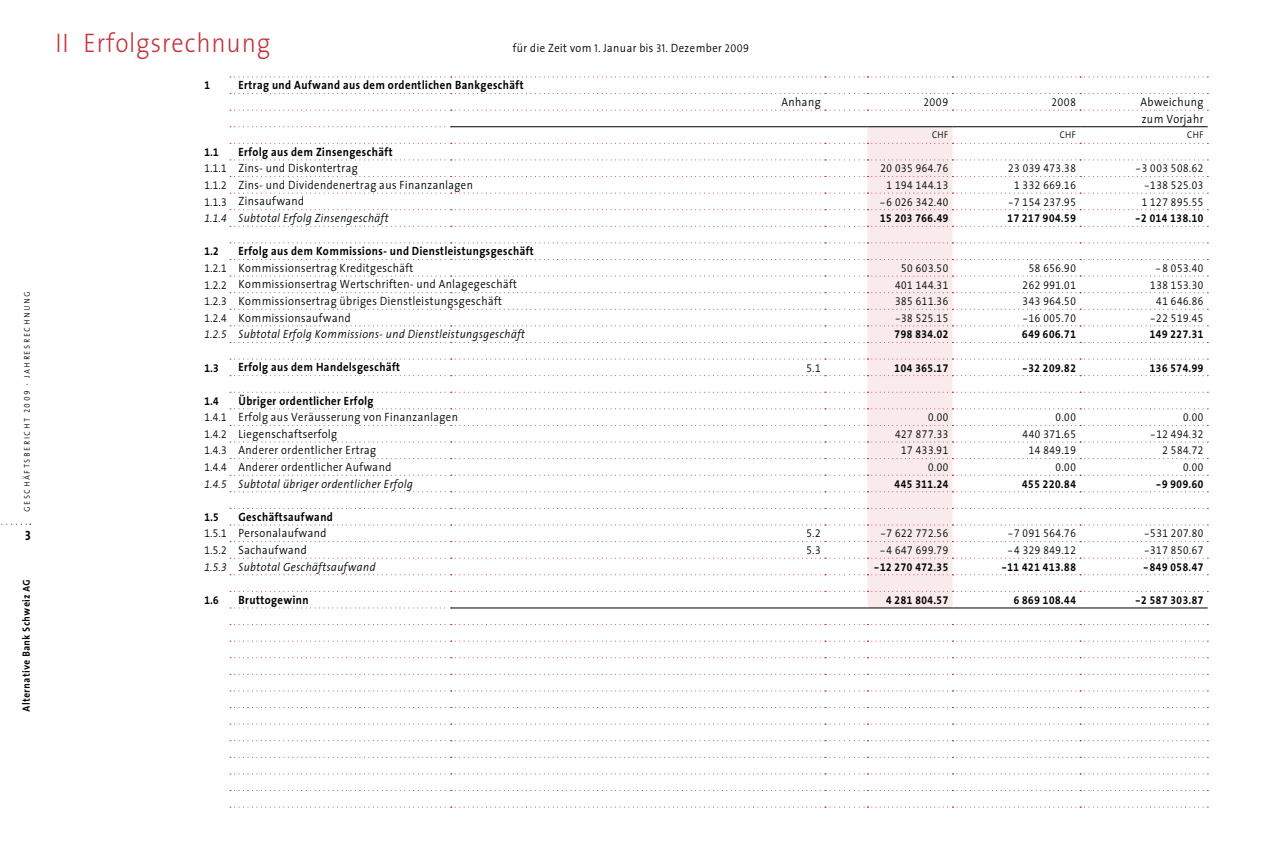
<style>
.page{position:relative;width:1263px;height:868px;background:#fff}
.page>*{position:absolute;margin:0;border:0;box-sizing:border-box;transform-origin:0 0}
.t1{font:27px "The Sans Light Cl";letter-spacing:.01em;color:#c3343f}
.t2{font:13.5px "The Sans Bold CL Caps";color:#000}
.t3{font:12px/16.6px "The Sans Semi Light CL";letter-spacing:.01em;color:#000}
.t4{font:12px "The Sans Bold CL";letter-spacing:.01em;color:#000}
.t5{font:italic 12px "The Sans Semi Light CL";letter-spacing:.01em;color:#000}
.t6{font:11.25px "The Sans Semi Light Cl Expert";letter-spacing:.02em;color:#000}
.t7{font:11.25px "The Sans Bold CL Expert";letter-spacing:.02em;color:#000}
.t8{font:11.25px "The Sans Semi Light CL Caps";letter-spacing:.02em;color:#000}
.t9{font:10.5px "The Sans Bold CL";letter-spacing:.03em;color:#000}
.t10{font:9.75px "The Sans Semi Light CL";letter-spacing:.01em;color:#000}
.t11{font:8.25px "The Sans Semi Light CL";color:#000}
.s1{font-family:"The Sans Semi Light CL Caps"}
.s2{font-size:10.05px}
.s3{font-family:"The Sans Semi Light CL Caps";font-size:11.25px}
.s4{font-family:"The Sans Semi Light Cl Expert";font-size:11.25px}
</style>
<div class="page">
<svg style="left:230px;top:624px;width:978px;height:1px"></svg>
<svg style="left:230px;top:640px;width:978px;height:1px"></svg>
<svg style="left:230px;top:657px;width:978px;height:1px"></svg>
<svg style="left:230px;top:674px;width:978px;height:1px"></svg>
<svg style="left:230px;top:690px;width:978px;height:1px"></svg>
<svg style="left:230px;top:707px;width:978px;height:1px"></svg>
<svg style="left:230px;top:723px;width:978px;height:1px"></svg>
<svg style="left:230px;top:740px;width:978px;height:1px"></svg>
<svg style="left:230px;top:756px;width:978px;height:1px"></svg>
<svg style="left:230px;top:773px;width:978px;height:1px"></svg>
<svg style="left:230px;top:790px;width:978px;height:1px"></svg>
<svg style="left:230px;top:806px;width:978px;height:1px"></svg>
<svg style="left:230px;top:110px;width:978px;height:1px"></svg>
<svg style="left:230px;top:77px;width:978px;height:1px"></svg>
<svg style="left:230px;top:93px;width:978px;height:1px"></svg>
<svg style="left:230px;top:126px;width:978px;height:482px"></svg>
<p class="t11" style="left:20px;top:378px;width:87px;rotate:-90deg">Jahresrechnung</p>
<p class="t11" style="left:20px;top:512px;width:123px;rotate:-90deg">Gesch äftsbericht <span class="s1">2009</span></p>
<p class="t2" style="left:25px;top:524px;width:8px">3</p>
<p class="t9" style="left:17px;top:711px;width:134px;rotate:-90deg">Alternative Bank Schweiz <span class="s2">AG</span></p>
<h1 class="t1" style="left:55px;top:21px;width:217px">II Erfolgsrechnung</h1>
<p class="t3" style="left:512px;top:39px;width:238px">für die Zeit vom <span class="s3">1</span>. Januar bis <span class="s3">31</span>. Dezember <span class="s3">2009</span></p>
<p class="t7" style="left:204px;top:76px;width:7px">1</p>
<p class="t4" style="left:238px;top:75px;width:287px">Ertrag und Aufwand aus dem ordentlichen Bankgeschäft</p>
<p class="t3" style="left:781px;top:93px;width:41px">Anhang</p>
<p class="t8" style="left:923px;top:93px;width:26px">2009</p>
<p class="t8" style="left:1051px;top:92px;width:26px">2008</p>
<p class="t3" style="left:1140px;top:93px;width:65px">Abweichung zum Vorjahr</p>
<p class="t10" style="left:932px;top:127px;width:18px">CHF</p>
<p class="t10" style="left:1059px;top:127px;width:18px">CHF</p>
<p class="t10" style="left:1187px;top:127px;width:18px">CHF</p>
<p class="t7" style="left:204px;top:142px;width:16px">1.1</p>
<p class="t4" style="left:238px;top:142px;width:156px">Erfolg aus dem Zinsengeschäft</p>
<p class="t3" style="left:204px;top:159px;width:155px"><span class="s4">1.1.1</span> Zins- und Diskontertrag</p>
<p class="t6" style="left:880px;top:159px;width:70px">20 035 964.76</p>
<p class="t6" style="left:1008px;top:159px;width:70px">23 039 473.38</p>
<p class="t6" style="left:1135px;top:159px;width:70px">-3 003 508.62</p>
<p class="t3" style="left:204px;top:176px;width:270px"><span class="s4">1.1.2</span> Zins- und Dividendenertrag aus Finanzanlagen</p>
<p class="t6" style="left:886px;top:176px;width:64px">1 194 144.13</p>
<p class="t6" style="left:1014px;top:176px;width:64px">1 332 669.16</p>
<p class="t6" style="left:1144px;top:176px;width:61px">-138 525.03</p>
<p class="t3" style="left:204px;top:193px;width:102px"><span class="s4">1.1.3</span> Zinsaufwand</p>
<p class="t6" style="left:879px;top:192px;width:70px">-6 026 342.40</p>
<p class="t6" style="left:1008px;top:192px;width:70px">-7 154 237.95</p>
<p class="t6" style="left:1141px;top:192px;width:64px">1 127 895.55</p>
<p class="t5" style="left:204px;top:208px;width:186px"><span class="s4">1.1.4</span> Subtotal Erfolg Zinsengeschäft</p>
<p class="t7" style="left:880px;top:209px;width:70px">15 203 766.49</p>
<p class="t7" style="left:1007px;top:209px;width:70px">17 217 904.59</p>
<p class="t7" style="left:1135px;top:209px;width:70px">-2 014 138.10</p>
<p class="t7" style="left:204px;top:242px;width:16px">1.2</p>
<p class="t4" style="left:238px;top:241px;width:297px">Erfolg aus dem Kommissions- und Dienstleistungsgeschäft</p>
<p class="t3" style="left:204px;top:259px;width:211px"><span class="s4">1.2.1</span> Kommissionsertrag Kreditgeschäft</p>
<p class="t6" style="left:901px;top:259px;width:49px">50 603.50</p>
<p class="t6" style="left:1028px;top:259px;width:49px">58 656.90</p>
<p class="t6" style="left:1155px;top:259px;width:50px">-8 053.40</p>
<p class="t3" style="left:204px;top:275px;width:314px"><span class="s4">1.2.2</span> Kommissionsertrag Wertschriften- und Anlagegeschäft</p>
<p class="t6" style="left:895px;top:275px;width:55px">401 144.31</p>
<p class="t6" style="left:1022px;top:275px;width:55px">262 991.01</p>
<p class="t6" style="left:1150px;top:275px;width:55px">138 153.30</p>
<p class="t3" style="left:204px;top:292px;width:299px"><span class="s4">1.2.3</span> Kommissionsertrag übriges Dienstleistungsgeschäft</p>
<p class="t6" style="left:895px;top:292px;width:55px">385 611.36</p>
<p class="t6" style="left:1022px;top:292px;width:55px">343 964.50</p>
<p class="t6" style="left:1156px;top:292px;width:49px">41 646.86</p>
<p class="t3" style="left:204px;top:309px;width:148px"><span class="s4">1.2.4</span> Kommissionsaufwand</p>
<p class="t6" style="left:895px;top:308px;width:55px">-38 525.15</p>
<p class="t6" style="left:1022px;top:308px;width:55px">-16 005.70</p>
<p class="t6" style="left:1150px;top:308px;width:55px">-22 519.45</p>
<p class="t5" style="left:204px;top:324px;width:322px"><span class="s4">1.2.5</span> Subtotal Erfolg Kommissions- und Dienstleistungsgeschäft</p>
<p class="t7" style="left:894px;top:325px;width:55px">798 834.02</p>
<p class="t7" style="left:1022px;top:325px;width:55px">649 606.71</p>
<p class="t7" style="left:1149px;top:325px;width:55px">149 227.31</p>
<p class="t7" style="left:204px;top:358px;width:16px">1.3</p>
<p class="t4" style="left:238px;top:357px;width:164px">Erfolg aus dem Handelsgeschäft</p>
<p class="t6" style="left:806px;top:358px;width:16px">5.1</p>
<p class="t7" style="left:894px;top:358px;width:55px">104 365.17</p>
<p class="t7" style="left:1022px;top:358px;width:55px">-32 209.82</p>
<p class="t7" style="left:1149px;top:358px;width:55px">136 574.99</p>
<p class="t7" style="left:204px;top:391px;width:16px">1.4</p>
<p class="t4" style="left:238px;top:390px;width:137px">Übriger ordentlicher Erfolg</p>
<p class="t3" style="left:204px;top:408px;width:255px"><span class="s4">1.4.1</span> Erfolg aus Veräusserung von Finanzanlagen</p>
<p class="t6" style="left:928px;top:408px;width:22px">0.00</p>
<p class="t6" style="left:1055px;top:408px;width:22px">0.00</p>
<p class="t6" style="left:1183px;top:408px;width:22px">0.00</p>
<p class="t3" style="left:204px;top:425px;width:135px"><span class="s4">1.4.2</span> Liegenschaftserfolg</p>
<p class="t6" style="left:895px;top:424px;width:55px">427 877.33</p>
<p class="t6" style="left:1022px;top:424px;width:55px">440 371.65</p>
<p class="t6" style="left:1150px;top:424px;width:55px">-12 494.32</p>
<p class="t3" style="left:204px;top:441px;width:174px"><span class="s4">1.4.3</span> Anderer ordentlicher Ertrag</p>
<p class="t6" style="left:901px;top:441px;width:49px">17 433.91</p>
<p class="t6" style="left:1028px;top:441px;width:49px">14 849.19</p>
<p class="t6" style="left:1162px;top:441px;width:43px">2 584.72</p>
<p class="t3" style="left:204px;top:458px;width:189px"><span class="s4">1.4.4</span> Anderer ordentlicher Aufwand</p>
<p class="t6" style="left:928px;top:458px;width:22px">0.00</p>
<p class="t6" style="left:1055px;top:458px;width:22px">0.00</p>
<p class="t6" style="left:1183px;top:458px;width:22px">0.00</p>
<p class="t5" style="left:204px;top:473px;width:210px"><span class="s4">1.4.5</span> Subtotal übriger ordentlicher Erfolg</p>
<p class="t7" style="left:894px;top:474px;width:55px">445 311.24</p>
<p class="t7" style="left:1022px;top:474px;width:55px">455 220.84</p>
<p class="t7" style="left:1155px;top:474px;width:49px">-9 909.60</p>
<p class="t7" style="left:204px;top:507px;width:16px">1.5</p>
<p class="t4" style="left:238px;top:506px;width:96px">Geschäftsaufwand</p>
<p class="t3" style="left:204px;top:524px;width:124px"><span class="s4">1.5.1</span> Personalaufwand</p>
<p class="t6" style="left:806px;top:524px;width:16px">5.2</p>
<p class="t6" style="left:880px;top:524px;width:70px">-7 622 772.56</p>
<p class="t6" style="left:1008px;top:524px;width:70px">-7 091 564.76</p>
<p class="t6" style="left:1144px;top:524px;width:61px">-531 207.80</p>
<p class="t3" style="left:204px;top:541px;width:104px"><span class="s4">1.5.2</span> Sachaufwand</p>
<p class="t6" style="left:806px;top:541px;width:16px">5.3</p>
<p class="t6" style="left:879px;top:541px;width:70px">-4 647 699.79</p>
<p class="t6" style="left:1007px;top:541px;width:70px">-4 329 849.12</p>
<p class="t6" style="left:1144px;top:541px;width:61px">-317 850.67</p>
<p class="t5" style="left:204px;top:556px;width:173px"><span class="s4">1.5.3</span> Subtotal Geschäftsaufwand</p>
<p class="t7" style="left:873px;top:557px;width:76px">-12 270 472.35</p>
<p class="t7" style="left:1001px;top:557px;width:76px">-11 421 413.88</p>
<p class="t7" style="left:1143px;top:557px;width:62px">-849 058.47</p>
<p class="t7" style="left:204px;top:590px;width:16px">1.6</p>
<p class="t4" style="left:238px;top:589px;width:72px">Bruttogewinn</p>
<p class="t7" style="left:886px;top:590px;width:64px">4 281 804.57</p>
<p class="t7" style="left:1013px;top:590px;width:64px">6 869 108.44</p>
<p class="t7" style="left:1135px;top:590px;width:70px">-2 587 303.87</p>
</div>
